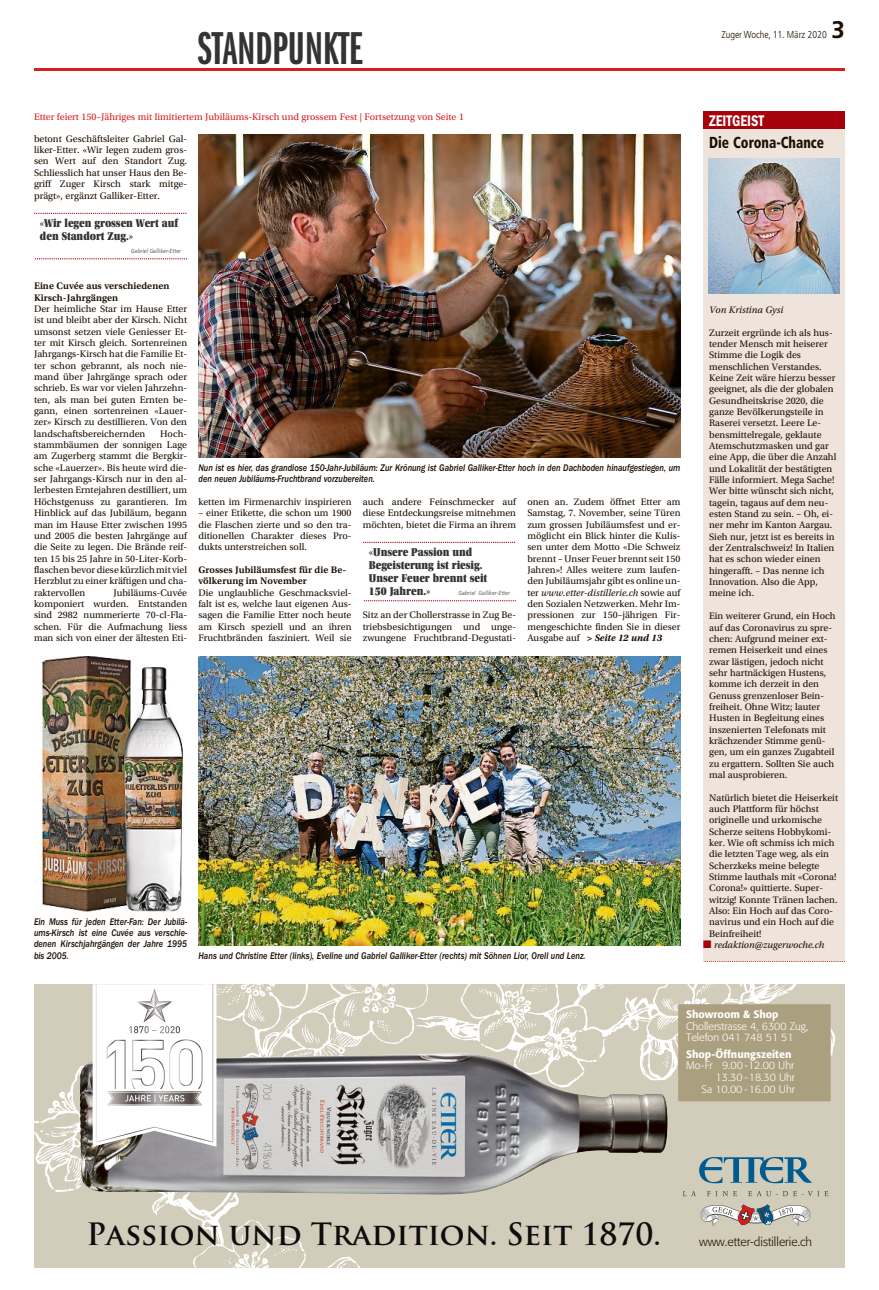
<style>
.page{position:relative;width:879px;height:1290px;background:#fff}
.page>*{position:absolute;margin:0;border:0;box-sizing:border-box;transform-origin:0 0}
.t1{font:47.8px "ITC Franklin Gothic Std Dm X Cp";color:#333}
.t2{font:700 30px "Trajan Pro";color:#0d0d0d}
.t3{font:24px "Frutiger LT Std Bold OV STXDNA";color:#1c0e00}
.t4{font:900 condensed 15.9px "Frutiger LT Std";color:#1c0e00;scale:.85 1}
.t5{font:15.9px "ITC Franklin Gothic Std Dm Cd";color:#fff;scale:.9 1}
.t6{font:300 12.2px "Formata";color:#251900}
.t7{font:11.9px/12.9px "Utopia Std Black Headline";color:#333;scale:.85 1}
.t8{font:300 10.7px/11.7px "Formata";color:#fff}
.t9{font:500 10.7px "Formata";color:#fff}
.t10{font:10px "Frutiger LT Std Light Cn OV RTXDNA";color:#1c0e00}
.t11{font:9.9px/11.3px "Utopia Std";color:#1c0e00;text-align:justify}
.t12{font:9.9px/11.3px "ITC Franklin Gothic Std Med It";color:#1c0e00;scale:.85 1}
.t13{font:9.9px/11.3px "Utopia Std Semibold Capt";color:#1c0e00}
.t14{font:9.9px "Utopia Std";color:#d81d1f}
.t15{font:italic 9.9px "Utopia Std";color:#1c0e00}
.t16{font:italic 6px "Frutiger LT Std";color:#666;scale:.85 1}
.s1{font-style:italic}
.s2{font-weight:700;font-style:italic}
.s3{color:#a7010d}
</style>
<div class="page">
<hr style="left:34px;top:68px;width:811px;height:3px;background:#d81d1f">
<img style="left:198px;top:135px;width:482px;height:322px">
<img style="left:34px;top:657px;width:150px;height:254px">
<svg style="left:363px;top:542px;width:152px;height:1px"></svg>
<svg style="left:363px;top:600px;width:152px;height:1px"></svg>
<svg style="left:35px;top:213px;width:151px;height:1px"></svg>
<svg style="left:35px;top:258px;width:151px;height:1px"></svg>
<img style="left:198px;top:657px;width:482px;height:288px">
<div style="left:703px;top:111px;width:142px;height:851px;background:#eee4dc"></div>
<svg style="left:704px;top:961px;width:139px;height:1px"></svg>
<div style="left:703px;top:111px;width:142px;height:18px;background:#a7010d"></div>
<img style="left:709px;top:158px;width:130px;height:135px">
<img style="left:34px;top:984px;width:811px;height:284px">
<img style="left:80px;top:1053px;width:587px;height:141px">
<svg style="left:93px;top:984px;width:123px;height:163px"></svg>
<svg style="left:700px;top:1204px;width:111px;height:22px"></svg>
<svg style="left:683px;top:1191px;width:13px;height:5px"></svg>
<svg style="left:707px;top:1191px;width:10px;height:5px"></svg>
<svg style="left:723px;top:1191px;width:14px;height:5px"></svg>
<svg style="left:748px;top:1191px;width:80px;height:5px"></svg>
<svg style="left:699px;top:1157px;width:113px;height:26px;background:#81a0a9"></svg>
<div style="left:678px;top:1004px;width:152px;height:97px;background:#aa9f7e"></div>
<h1 class="t1" style="left:197px;top:22px;width:167px">STANDPUNKTE</h1>
<p class="t14" style="left:34px;top:111px;width:431px">Etter feiert 150–Jähriges mit limitiertem Jubiläums-Kirsch und grossem Fest | Fortsetzung von Seite 1</p>
<p class="t11" style="left:34px;top:133px;width:155px">betont Geschäftsleiter Gabriel Gal&shy;liker-Etter. «Wir legen zudem gros&shy;sen Wert auf den Standort Zug.<br>Schliesslich hat unser Haus den Be&shy;griff Zuger Kirsch stark mitge&shy;prägt», ergänzt Galliker-Etter.</p>
<p class="t7" style="left:40px;top:217px;width:164px">«Wir legen grossen Wert auf den Standort Zug.»</p>
<p class="t16" style="left:131px;top:248px;width:61px">Gabriel Galliker-Etter</p>
<p class="t13" style="left:34px;top:280px;width:137px">Eine Cuvée aus verschiedenen<br>Kirsch-Jahrgängen</p>
<p class="t11" style="left:34px;top:303px;width:155px">Der heimliche Star im Hause Etter ist und bleibt aber der Kirsch. Nicht umsonst setzen viele Geniesser Et&shy;ter mit Kirsch gleich. Sortenreinen Jahrgangs-Kirsch hat die Familie Et&shy;ter schon gebrannt, als noch nie&shy;mand über Jahrgänge sprach oder schrieb. Es war vor vielen Jahrzehn&shy;ten, als man bei guten Ernten be&shy;gann, einen sortenreinen «Lauer&shy;zer» Kirsch zu destillieren. Von den landschaftsbereichernden</p>
<p class="t11" style="left:34px;top:428px;width:155px;text-indent:126px">Hoch&shy;stammbäumen der sonnigen Lage am Zugerberg stammt die Bergkir&shy;sche «Lauerzer». Bis heute wird die&shy;ser Jahrgangs-Kirsch nur in den al&shy;lerbesten Erntejahren destilliert, um Höchstgenuss zu garantieren. Im Hinblick auf das Jubiläum, begann man im Hause Etter zwischen 1995 und 2005 die besten Jahrgänge auf die Seite zu legen. Die Brände reif&shy;ten 15 bis 25 Jahre in 50-Liter-Korb&shy;flaschenbevordiese kürzlichmit viel Herzblut zu einer kräftigen und cha&shy;raktervollen</p>
<p class="t11" style="left:34px;top:587px;width:155px;text-indent:79px">Jubiläums-Cuvée komponiert wurden. Entstanden sind 2982 nummerierte 70-cl-Fla&shy;schen. Für die Aufmachung liess man sich von einer der ältesten Eti-</p>
<p class="t12" style="left:198px;top:462px;width:568px">Nun ist es hier, das grandiose 150-Jahr-Jubiläum: Zur Krönung ist Gabriel Galliker-Etter hoch in den Dachboden hinaufgestiegen, um den neuen Jubiläums-Fruchtbrand vorzubereiten.</p>
<p class="t11" style="left:198px;top:496px;width:155px">ketten im Firmenarchiv inspirieren</p>
<p class="t11" style="left:198px;top:507px;width:155px">– einer Etikette, die schon um 1900 die Flaschen zierte und so den tra&shy;ditionellen Charakter dieses Pro&shy;dukts unterstreichen soll.</p>
<p class="t13" style="left:198px;top:564px;width:149px">Grosses Jubiläumsfest für die Be&shy;völkerung im November</p>
<p class="t11" style="left:198px;top:587px;width:155px">Die unglaubliche Geschmacksviel&shy;falt ist es, welche laut eigenen Aus&shy;sagen die Familie Etter noch heute am Kirsch speziell und an ihren Fruchtbränden fasziniert. Weil sie</p>
<p class="t11" style="left:363px;top:496px;width:155px">auch andere Feinschmecker auf diese Entdeckungsreise mitnehmen möchten, bietet die Firma an ihrem</p>
<p class="t7" style="left:369px;top:546px;width:141px">«Unsere Passion und<br>Begeisterung ist riesig.<br>Unser Feuer brennt seit<br>150 Jahren.»</p>
<p class="t16" style="left:458px;top:590px;width:62px">Gabriel Galliker-Etter</p>
<p class="t11" style="left:363px;top:609px;width:155px">Sitz an der Chollerstrasse in Zug Be&shy;triebsbesichtigungen und unge&shy;zwungene Fruchtbrand-Degustati-</p>
<p class="t11" style="left:527px;top:496px;width:155px">onen an. Zudem öffnet Etter am Samstag, 7. November, seine Türen zum grossen Jubiläumsfest und er&shy;möglicht ein Blick hinter die Kulis&shy;sen unter dem Motto «Die Schweiz brennt – Unser Feuer brennt seit 150<br>Jahren»! Alles weitere zum laufen&shy;den Jubiläumsjahr gibt es online un&shy;ter <span class="s1">www.etter-distillerie.ch</span> sowie auf den Sozialen Netzwerken. Mehr Im&shy;pressionen zur 150–jährigen Fir&shy;mengeschichte finden Sie in dieser Ausgabe auf <span class="s2">&gt; Seite 12 und 13</span></p>
<p class="t12" style="left:34px;top:916px;width:182px;text-align:justify">Ein Muss für jeden Etter-Fan: Der Jubilä&shy;ums-Kirsch ist eine Cuvée aus verschie&shy;denen Kirschjahrgängen der Jahre 1995 bis 2005.</p>
<p class="t12" style="left:198px;top:950px;width:457px">Hans und Christine Etter (links), Eveline und Gabriel Galliker-Etter (rechts) mit Söhnen Lior, Orell und Lenz.</p>
<p class="t10" style="left:721px;top:29px;width:107px">Zuger Woche, 11. März 2020</p>
<h3 class="t3" style="left:831px;top:16px;width:15px">3</h3>
<h3 class="t5" style="left:709px;top:111px;width:63px">ZEITGEIST</h3>
<h3 class="t4" style="left:709px;top:133px;width:137px">Die Corona-Chance</h3>
<p class="t15" style="left:709px;top:304px;width:76px">Von Kristina Gysi</p>
<p class="t11" style="left:709px;top:327px;width:129px;text-align:left">Zurzeit ergründe ich als hus&shy;tender Mensch mit heiserer<br>Stimme die Logik des menschlichen Verstandes.<br>Keine Zeit wäre hierzu besser geeignet, als die der globalen<br>Gesundheitskrise 2020, die ganze Bevölkerungsteile in<br>Raserei versetzt. Leere Le&shy;bensmittelregale, geklaute<br>Atemschutzmasken und gar eine App, die über die Anzahl und Lokalität der bestätigten<br>Fälle informiert. Mega Sache!<br>Wer bitte wünscht sich nicht, tagein, tagaus auf dem neu&shy;esten Stand zu sein. – Oh, ei&shy;ner mehr im Kanton Aargau.<br>Sieh nur, jetzt ist es bereits in der Zentralschweiz! In Italien hat es schon wieder einen hingerafft. – Das nenne ich<br>Innovation. Also die App, meine ich.</p>
<p class="t11" style="left:709px;top:610px;width:128px;text-align:left">Ein weiterer Grund, ein Hoch auf das Coronavirus zu spre&shy;chen: Aufgrund meiner ext&shy;remen Heiserkeit und eines zwar lästigen, jedoch nicht sehr hartnäckigen Hustens, komme ich derzeit in den<br>Genuss grenzenloser Bein&shy;freiheit. Ohne Witz; lauter<br>Husten in Begleitung eines inszenierten Telefonats mit krächzender Stimme genü&shy;gen, um ein ganzes Zugabteil zu ergattern. Sollten Sie auch mal ausprobieren.</p>
<p class="t11" style="left:709px;top:792px;width:130px;text-align:left">Natürlich bietet die Heiserkeit auch Plattform für höchst originelle und urkomische<br>Scherze seitens Hobbykomi&shy;ker. Wie oft schmiss ich mich die letzten Tage weg, als ein<br>Scherzkeks meine belegte<br>Stimme lauthals mit «Corona!<br>Corona!» quittierte. Super&shy;witzig! Konnte Tränen lachen.<br>Also: Ein Hoch auf das Coro&shy;navirus und ein Hoch auf die<br>Beinfreiheit!</p>
<p class="t15" style="left:703px;top:939px;width:123px"><span class="s3">■</span> redaktion@zugerwoche.ch</p>
<p class="t9" style="left:686px;top:1007px;width:94px">Showroom &amp; Shop</p>
<p class="t8" style="left:686px;top:1020px;width:124px">Chollerstrasse 4, 6300 Zug,<br>Telefon 041 748 51 51</p>
<p class="t9" style="left:686px;top:1047px;width:107px">Shop-Öffnungszeiten</p>
<p class="t8" style="left:686px;top:1060px;width:110px;text-align:right">Mo-Fr 9.00 -12.00 Uhr<br>13.30 -18.30 Uhr<br>Sa 10.00 -16.00 Uhr</p>
<h2 class="t2" style="left:86px;top:1215px;width:576px">Passion und Tradition. Seit 1870.</h2>
<p class="t6" style="left:699px;top:1234px;width:115px">www.etter-distillerie.ch</p>
</div>
